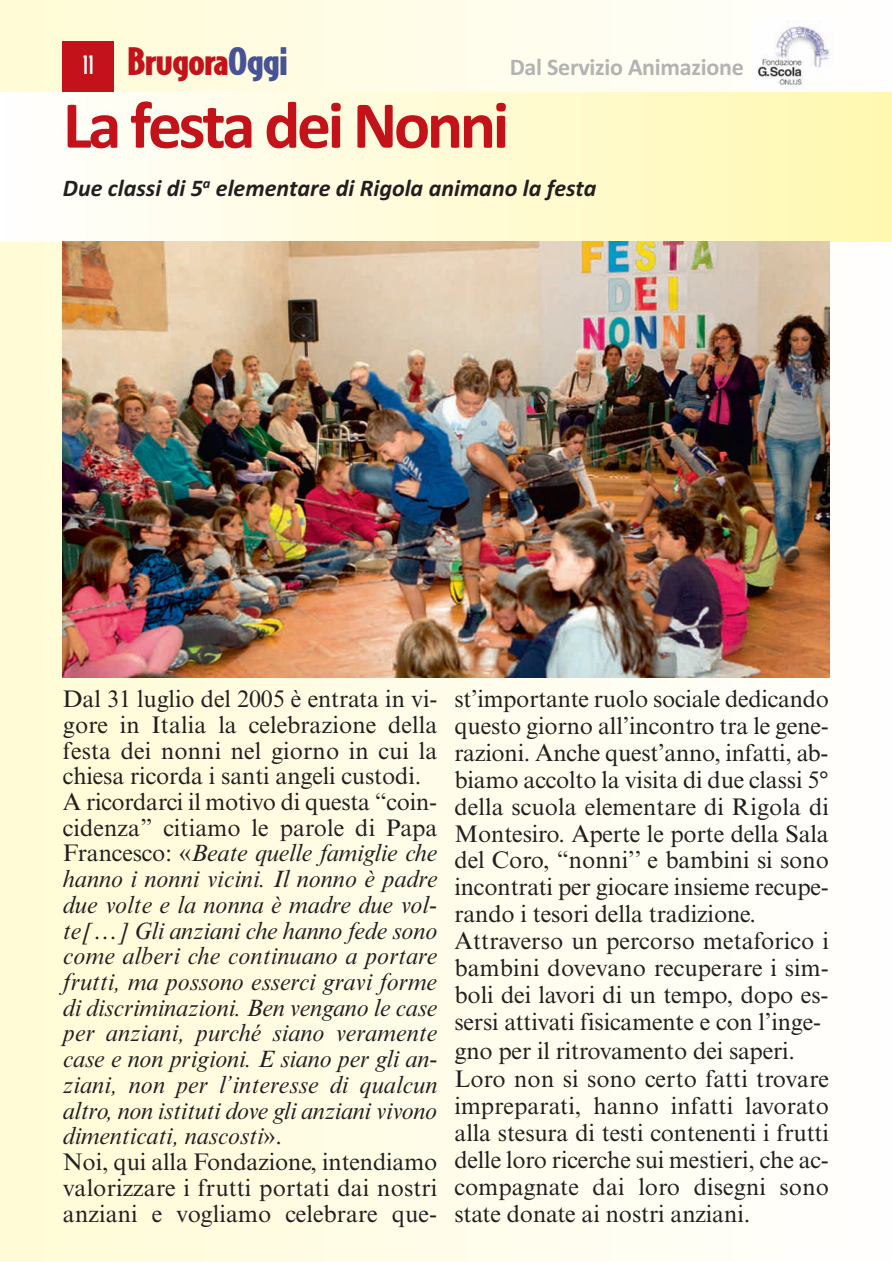
<style>
.page{position:relative;width:892px;height:1262px;background:#fff}
.page>*{position:absolute;margin:0;border:0;box-sizing:border-box;transform-origin:0 0}
.t1{font:700 67.5px "Calibri";letter-spacing:-.05em;color:#c4121a}
.t2{font:900 36px "Bodega Sans";letter-spacing:-.025em;color:#c4121a;scale:1.15 1}
.t3{font:italic 24px/25.7px "Times New Roman MT Std";letter-spacing:-.005em;color:#231f20}
.t4{font:24px/27px "Times New Roman MT Std";letter-spacing:-.005em;color:#231f20}
.t5{font:italic 700 24px "Calibri";color:#231f20}
.t6{font:700 24px "Calibri";letter-spacing:-.01em;color:#b3b3b3}
.s1{font-weight:500;font-size:24px;color:#fff}
.s2{color:#485396}
.s3{font-style:normal}
</style>
<div class="page">
<div style="left:0;top:0;width:891px;height:1261px;background:linear-gradient(to right,#fffbd5,#fffefd)"></div>
<div style="left:750px;top:17px;width:85px;height:72px;background:#fff"></div>
<img style="left:757px;top:26px;width:75px;height:61px">
<div style="left:63px;top:42px;width:51px;height:51px;background:#c4121a"></div>
<div style="left:0;top:93px;width:891px;height:148px;background:linear-gradient(to right,#fffefe,#fff8b0)"></div>
<img style="left:63px;top:241px;width:765px;height:436px">
<h2 class="t2" style="left:83px;top:41px;width:180px"><span class="s1">11</span> Brugora<span class="s2">Oggi</span></h2>
<p class="t6" style="left:509px;top:52px;width:235px">Dal Servizio Animazione</p>
<h1 class="t1" style="left:63px;top:85px;width:447px">La festa dei Nonni</h1>
<p class="t5" style="left:63px;top:174px;width:535px">Due classi di 5<sup>a</sup> elementare di Rigola animano la festa</p>
<p class="t3" style="left:63px;top:688px;width:376px"><span class="s3">Dal 31 luglio del 2005 è entrata in vi&shy;gore in Italia la celebrazione della festa dei nonni nel giorno in cui la chiesa ricorda i santi angeli custodi.<br>A ricordarci il motivo di questa “coin&shy;cidenza” citiamo le parole di Papa Francesco: «</span>Beate quelle famiglie che hanno i nonni vicini. Il nonno è padre due volte e la nonna è madre due vol&shy;te[…] Gli anziani che hanno fede sono come alberi che continuano a portare frutti, ma possono esserci gravi forme di discriminazioni. Ben vengano le case per anziani, purché siano veramente case e non prigioni. E siano per gli an&shy;ziani, non per l’interesse di qualcun altro, non istituti dove gli anziani vivono dimenticati, nascosti<span class="s3">».<br>Noi, qui alla Fondazione, intendiamo valorizzare i frutti portati dai nostri anziani e vogliamo celebrare que-</span></p>
<p class="t4" style="left:454px;top:687px;width:376px">st’importante ruolo sociale dedicando questo giorno all’incontro tra le gene&shy;razioni. Anche quest’anno, infatti, ab&shy;biamo accolto la visita di due classi 5° della scuola elementare di Rigola di Montesiro. Aperte le porte della Sala del Coro, “nonni’’ e bambini si sono incontrati per giocare insieme recupe&shy;rando i tesori della tradizione.<br>Attraverso un percorso metaforico i bambini dovevano recuperare i sim&shy;boli dei lavori di un tempo, dopo es&shy;sersi attivati fisicamente e con l’inge&shy;gno per il ritrovamento dei saperi.<br>Loro non si sono certo fatti trovare impreparati, hanno infatti lavorato alla stesura di testi contenenti i frutti delle loro ricerche sui mestieri, che ac&shy;compagnate dai loro disegni sono state donate ai nostri anziani.</p>
</div>
